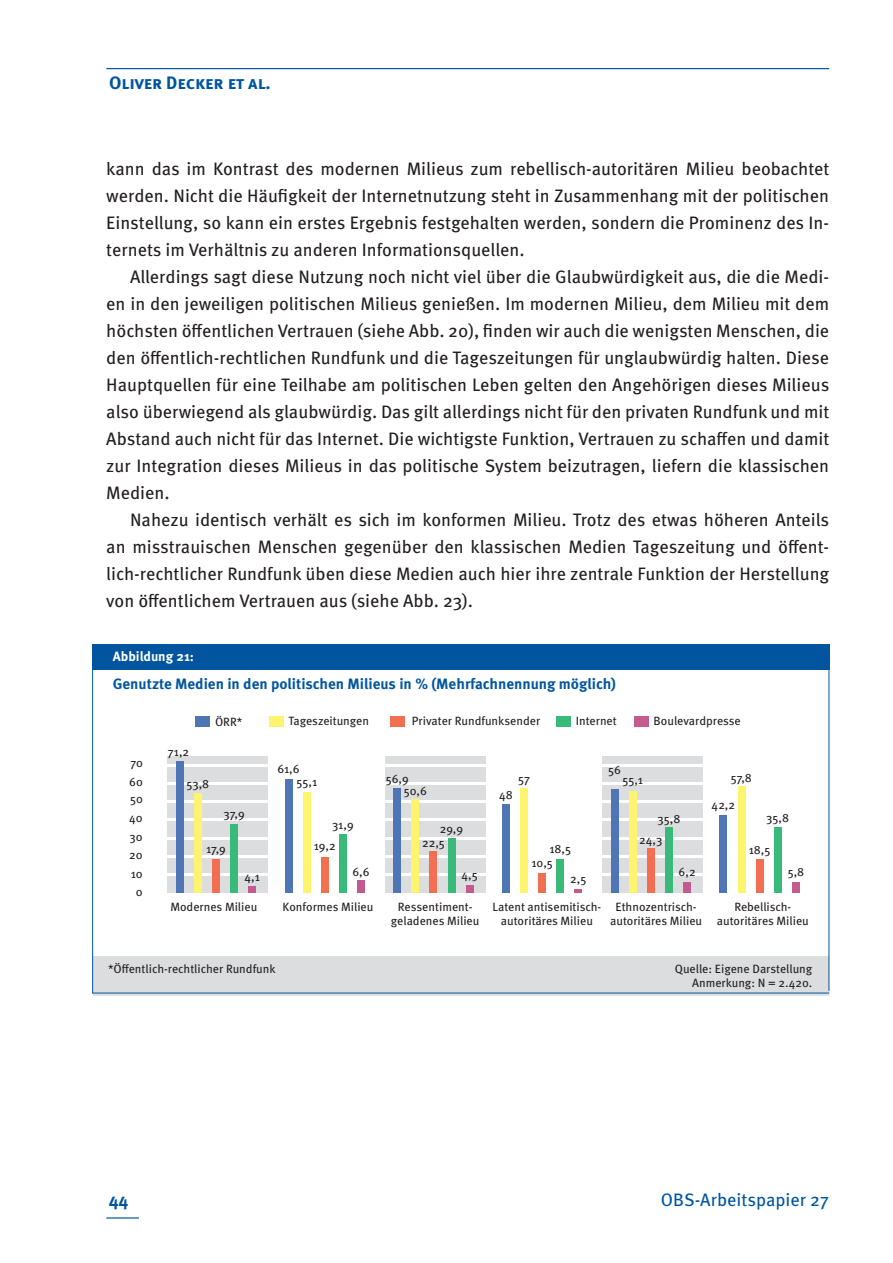
<style>
.page{position:relative;width:893px;height:1263px;background:#fff}
.page>*{position:absolute;margin:0;border:0;box-sizing:border-box;transform-origin:0 0}
.t1{font:18px/27px "Meta OT";color:#231f20;text-align:justify}
.t2{font:700 18px "Meta OT";color:#01559f}
.t3{font:18px "Meta OT";color:#01559f}
.t4{font:700 15px "Meta OT";color:#01559f}
.t5{font:700 13.5px "Meta OT";color:#fff}
.t6{font:12px/14.4px "Meta OT";color:#231f20;text-align:center}
</style>
<div class="page">
<hr style="left:106px;top:1217px;width:33px;height:1px;background:#01559f">
<hr style="left:106px;top:68px;width:723px;height:1px;background:#01559f">
<div style="left:167px;top:756px;width:101px;height:137px;background:#dcdddf"></div>
<div style="left:385px;top:756px;width:101px;height:137px;background:#dcdddf"></div>
<div style="left:602px;top:756px;width:101px;height:137px;background:#dcdddf"></div>
<hr style="left:165px;top:800px;width:646px;height:2px;background:#fff">
<hr style="left:166px;top:783px;width:644px;height:2px;background:#fff">
<hr style="left:166px;top:764px;width:644px;height:2px;background:#fff">
<hr style="left:164px;top:818px;width:644px;height:2px;background:#fff">
<hr style="left:167px;top:855px;width:649px;height:3px;background:#fff">
<hr style="left:166px;top:837px;width:649px;height:2px;background:#fff">
<hr style="left:167px;top:873px;width:649px;height:3px;background:#fff">
<div style="left:93px;top:956px;width:736px;height:40px;background:#dcdddf"></div>
<div style="left:92px;top:644px;width:737px;height:26px;background:#01559f"></div>
<div style="left:176px;top:761px;width:8px;height:132px;background:#4e76b5"></div>
<div style="left:194px;top:793px;width:8px;height:100px;background:#fff46d"></div>
<div style="left:284px;top:779px;width:8px;height:114px;background:#4e76b5"></div>
<div style="left:303px;top:792px;width:8px;height:101px;background:#fff46d"></div>
<div style="left:321px;top:857px;width:8px;height:36px;background:#f36f51"></div>
<div style="left:339px;top:834px;width:8px;height:59px;background:#39b97a"></div>
<div style="left:357px;top:881px;width:8px;height:12px;background:#c45b8e"></div>
<div style="left:393px;top:788px;width:8px;height:105px;background:#4e76b5"></div>
<div style="left:411px;top:800px;width:8px;height:93px;background:#fff46d"></div>
<div style="left:429px;top:851px;width:8px;height:42px;background:#f36f51"></div>
<div style="left:448px;top:838px;width:8px;height:55px;background:#39b97a"></div>
<div style="left:466px;top:885px;width:8px;height:8px;background:#c45b8e"></div>
<div style="left:502px;top:805px;width:8px;height:88px;background:#4e76b5"></div>
<div style="left:520px;top:788px;width:8px;height:105px;background:#fff46d"></div>
<div style="left:538px;top:873px;width:8px;height:20px;background:#f36f51"></div>
<div style="left:556px;top:860px;width:8px;height:33px;background:#39b97a"></div>
<svg style="left:574px;top:889px;width:8px;height:4px"></svg>
<div style="left:611px;top:790px;width:8px;height:103px;background:#4e76b5"></div>
<div style="left:629px;top:791px;width:8px;height:102px;background:#fff46d"></div>
<div style="left:647px;top:849px;width:8px;height:44px;background:#f36f51"></div>
<div style="left:665px;top:827px;width:8px;height:66px;background:#39b97a"></div>
<div style="left:719px;top:815px;width:8px;height:78px;background:#4e76b5"></div>
<div style="left:737px;top:786px;width:8px;height:107px;background:#fff46d"></div>
<div style="left:756px;top:860px;width:8px;height:33px;background:#f36f51"></div>
<div style="left:774px;top:827px;width:8px;height:66px;background:#39b97a"></div>
<div style="left:792px;top:882px;width:8px;height:11px;background:#c45b8e"></div>
<div style="left:683px;top:882px;width:8px;height:11px;background:#c45b8e"></div>
<div style="left:212px;top:860px;width:8px;height:33px;background:#f36f51"></div>
<div style="left:230px;top:824px;width:8px;height:69px;background:#39b97a"></div>
<div style="left:248px;top:886px;width:8px;height:7px;background:#c45b8e"></div>
<div style="left:195px;top:716px;width:14px;height:11px;background:#4e76b5"></div>
<div style="left:269px;top:716px;width:15px;height:11px;background:#fff46d"></div>
<div style="left:556px;top:716px;width:15px;height:11px;background:#39b97a"></div>
<div style="left:634px;top:716px;width:15px;height:11px;background:#c45b8e"></div>
<div style="left:390px;top:716px;width:15px;height:10px;background:#f36f51"></div>
<hr style="left:92px;top:653px;width:1px;height:340px;background:#01559f">
<hr style="left:92px;top:993px;width:737px;height:1px;background:#01559f">
<hr style="left:829px;top:647px;width:1px;height:344px;background:#01559f">
<p class="t2" style="left:109px;top:71px;width:163px">Oliver Decker et al.</p>
<p class="t1" style="left:106px;top:155px;width:725px">kann das im Kontrast des modernen Milieus zum rebellisch-autoritären Milieu beobachtet werden. Nicht die Häufigkeit der Internetnutzung steht in Zusammenhang mit der politischen Einstellung, so kann ein erstes Ergebnis festgehalten werden, sondern die Prominenz des In&shy;ternets im Verhältnis zu anderen Informationsquellen.</p>
<p class="t1" style="left:106px;top:263px;width:725px;text-indent:24px">Allerdings sagt diese Nutzung noch nicht viel über die Glaubwürdigkeit aus, die die Medi&shy;en in den jeweiligen politischen Milieus genießen. Im modernen Milieu, dem Milieu mit dem höchsten öffentlichen Vertrauen (siehe Abb. 20), finden wir auch die wenigsten Menschen, die den öffentlich-rechtlichen Rundfunk und die Tageszeitungen für unglaubwürdig halten. Diese Hauptquellen für eine Teilhabe am politischen Leben gelten den Angehörigen dieses Milieus also überwiegend als glaubwürdig. Das gilt allerdings nicht für den privaten Rundfunk und mit Abstand auch nicht für das Internet. Die wichtigste Funktion, Vertrauen zu schaffen und damit zur Integration dieses Milieus in das politische System beizutragen, liefern die klassischen Medien.</p>
<p class="t1" style="left:106px;top:506px;width:724px;text-indent:24px">Nahezu identisch verhält es sich im konformen Milieu. Trotz des etwas höheren Anteils an misstrauischen Menschen gegenüber den klassischen Medien Tageszeitung und öffent&shy;lich-rechtlicher Rundfunk üben diese Medien auch hier ihre zentrale Funktion der Herstellung von öffentlichem Vertrauen aus (siehe Abb. 23).</p>
<p class="t5" style="left:113px;top:647px;width:83px">Abbildung 21:</p>
<p class="t4" style="left:113px;top:674px;width:505px">Genutzte Medien in den politischen Milieus in % (Mehrfachnennung möglich)</p>
<p class="t6" style="left:215px;top:714px;width:29px">ÖRR*</p>
<p class="t6" style="left:288px;top:714px;width:82px">Tageszeitungen</p>
<p class="t6" style="left:412px;top:714px;width:130px">Privater Rundfunksender</p>
<p class="t6" style="left:576px;top:714px;width:43px">Internet</p>
<p class="t6" style="left:654px;top:714px;width:89px">Boulevardpresse</p>
<p class="t6" style="left:130px;top:755px;width:14px">70</p>
<p class="t6" style="left:129px;top:775px;width:15px">60</p>
<p class="t6" style="left:130px;top:792px;width:14px">50</p>
<p class="t6" style="left:129px;top:810px;width:15px">40</p>
<p class="t6" style="left:129px;top:830px;width:15px">30</p>
<p class="t6" style="left:129px;top:848px;width:15px">20</p>
<p class="t6" style="left:131px;top:866px;width:14px">10</p>
<p class="t6" style="left:168px;top:745px;width:23px">71,2</p>
<p class="t6" style="left:187px;top:776px;width:24px">53,8</p>
<p class="t6" style="left:224px;top:807px;width:23px">37,9</p>
<p class="t6" style="left:206px;top:842px;width:21px">17,9</p>
<p class="t6" style="left:244px;top:870px;width:17px">4,1</p>
<p class="t6" style="left:297px;top:762px;width:22px;line-height:13.4px;text-align:left;text-indent:-19px">61,6<br>55,1</p>
<p class="t6" style="left:332px;top:818px;width:23px">31,9</p>
<p class="t6" style="left:314px;top:839px;width:23px">19,2</p>
<p class="t6" style="left:352px;top:864px;width:19px">6,6</p>
<p class="t6" style="left:404px;top:772px;width:25px;line-height:12.5px;text-align:left;text-indent:-18px">56,9<br>50,6</p>
<p class="t6" style="left:440px;top:821px;width:25px">29,9</p>
<p class="t6" style="left:462px;top:868px;width:18px">4,5</p>
<p class="t6" style="left:422px;top:835px;width:24px">22,5</p>
<p class="t6" style="left:518px;top:771px;width:13px">57</p>
<p class="t6" style="left:499px;top:787px;width:15px">48</p>
<p class="t6" style="left:549px;top:842px;width:23px">18,5</p>
<p class="t6" style="left:531px;top:855px;width:23px">10,5</p>
<p class="t6" style="left:570px;top:872px;width:18px">2,5</p>
<p class="t6" style="left:608px;top:763px;width:14px">56</p>
<p class="t6" style="left:622px;top:773px;width:22px">55,1</p>
<p class="t6" style="left:657px;top:811px;width:24px">35,8</p>
<p class="t6" style="left:639px;top:833px;width:25px">24,3</p>
<p class="t6" style="left:679px;top:865px;width:19px">6,2</p>
<p class="t6" style="left:731px;top:770px;width:23px">57,8</p>
<p class="t6" style="left:712px;top:798px;width:25px">42,2</p>
<p class="t6" style="left:766px;top:811px;width:24px">35,8</p>
<p class="t6" style="left:749px;top:842px;width:23px">18,5</p>
<p class="t6" style="left:788px;top:865px;width:18px">5,8</p>
<p class="t6" style="left:136px;top:885px;width:8px">0</p>
<p class="t6" style="left:170px;top:900px;width:88px">Modernes Milieu</p>
<p class="t6" style="left:283px;top:900px;width:92px">Konformes Milieu</p>
<p class="t6" style="left:391px;top:899px;width:90px">Ressentiment&shy;geladenes Milieu</p>
<p class="t6" style="left:492px;top:899px;width:110px">Latent antisemitisch&shy;autoritäres Milieu</p>
<p class="t6" style="left:610px;top:899px;width:94px">Ethnozentrisch&shy;autoritäres Milieu</p>
<p class="t6" style="left:717px;top:899px;width:94px">Rebellisch&shy;autoritäres Milieu</p>
<p class="t6" style="left:108px;top:962px;width:169px">*Öffentlich-rechtlicher Rundfunk</p>
<p class="t6" style="left:675px;top:961px;width:139px;text-align:right">Quelle: Eigene Darstellung<br>Anmerkung: N = 2.420.</p>
<p class="t2" style="left:109px;top:1189px;width:21px">44</p>
<p class="t3" style="left:661px;top:1189px;width:170px">OBS-Arbeitspapier 27</p>
</div>
